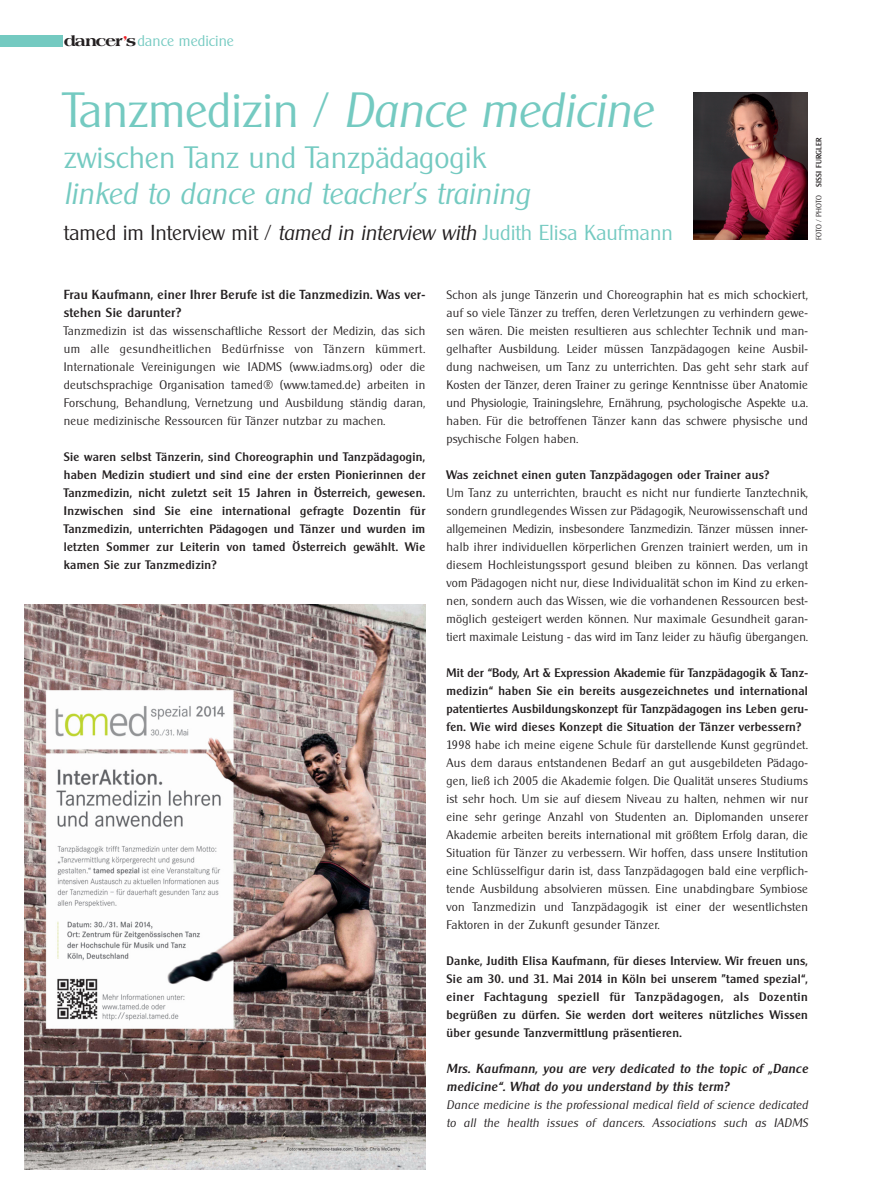
<style>
.page{position:relative;width:893px;height:1191px;background:#fff}
.page>*{position:absolute;margin:0;border:0;box-sizing:border-box;transform-origin:0 0}
.t1{font:italic 300 48px "Cleargothic";letter-spacing:-.01em;color:#74cac1}
.t2{font:italic 300 30px "Cleargothic";color:#74cac1}
.t3{font:300 30px "Cleargothic";color:#74cac1}
.t4{font:300 21px "Cleargothic";letter-spacing:-.005em;color:#231f20}
.t5{font:300 15px "Cleargothic";color:#74cac1}
.t6{font:italic 500 12.75px/18px "Cleargothic";letter-spacing:.025em;color:#231f20}
.t7{font:500 12.75px/18px "Cleargothic";letter-spacing:.025em;color:#231f20}
.t8{font:300 12px/18px "Cleargothic";letter-spacing:.025em;color:#231f20;text-align:justify}
.t9{font:500 12px/18px "Cleargothic";letter-spacing:.025em;color:#231f20;text-align:justify}
.t10{font:italic 300 12px/18px "Cleargothic";letter-spacing:.025em;color:#231f20}
.t11{font:500 7.5px "Cleargothic";letter-spacing:.025em;color:#231f20}
.s1{font-family:"Americana";font-weight:800;color:#231f20}
.s2{font-family:"Americana";font-weight:800;color:#ee1d23}
.s3{font-style:normal}
.s4{font-style:italic}
.s5{color:#74cac1}
.s6{font-weight:300}
</style>
<div class="page">
<div style="left:0;top:35px;width:63px;height:11px;background:#74cac1"></div>
<img style="left:24px;top:604px;width:401px;height:565px">
<img style="left:693px;top:92px;width:115px;height:148px">
<p class="t5" style="left:64px;top:32px;width:172px"><span class="s1">dancer</span><span class="s2">’</span><span class="s1">s</span>dance medicine</p>
<h1 class="t1" style="left:64px;top:82px;width:591px"><span class="s3">Tanzmedizin /</span> Dance medicine</h1>
<h2 class="t3" style="left:64px;top:140px;width:424px">zwischen Tanz und Tanzpädagogik</h2>
<h2 class="t2" style="left:64px;top:176px;width:468px">linked to dance and teacher’s training</h2>
<h3 class="t4" style="left:64px;top:220px;width:611px">tamed im Interview mit / <span class="s4">tamed in interview with</span> <span class="s5">Judith Elisa Kaufmann</span></h3>
<p class="t11" style="left:815px;top:240px;width:104px;rotate:-90deg"><span class="s6">FOTO / PHOTO</span> SISSI FURGLER</p>
<p class="t7" style="left:64px;top:285px;width:363px">Frau Kaufmann, einer Ihrer Berufe ist die Tanzmedizin. Was ver&shy;stehen Sie darunter?</p>
<p class="t8" style="left:64px;top:321px;width:363px">Tanzmedizin ist das wissenschaftliche Ressort der Medizin, das sich um alle gesundheitlichen Bedürfnisse von Tänzern kümmert.<br>Internationale Vereinigungen wie IADMS (www.iadms.org) oder die deutschsprachige Organisation tamed® (www.tamed.de) arbeiten in Forschung, Behandlung, Vernetzung und Ausbildung ständig daran, neue medizinische Ressourcen für Tänzer nutzbar zu machen.</p>
<p class="t9" style="left:64px;top:447px;width:363px">Sie waren selbst Tänzerin, sind Choreographin und Tanzpädagogin, haben Medizin studiert und sind eine der ersten Pionierinnen der Tanzmedizin, nicht zuletzt seit 15 Jahren in Österreich, gewesen.<br>Inzwischen sind Sie eine international gefragte Dozentin für Tanzmedizin, unterrichten Pädagogen und Tänzer und wurden im letzten Sommer zur Leiterin von tamed Österreich gewählt. Wie kamen Sie zur Tanzmedizin?</p>
<p class="t8" style="left:446px;top:285px;width:363px">Schon als junge Tänzerin und Choreographin hat es mich schockiert, auf so viele Tänzer zu treffen, deren Verletzungen zu verhindern gewe&shy;sen wären. Die meisten resultieren aus schlechter Technik und man&shy;gelhafter Ausbildung. Leider müssen Tanzpädagogen keine Ausbil&shy;dung nachweisen, um Tanz zu unterrichten. Das geht sehr stark auf Kosten der Tänzer, deren Trainer zu geringe Kenntnisse über Anatomie und Physiologie, Trainingslehre, Ernährung, psychologische Aspekte u.a. haben. Für die betroffenen Tänzer kann das schwere physische und psychische Folgen haben.</p>
<p class="t9" style="left:446px;top:465px;width:324px">Was zeichnet einen guten Tanzpädagogen oder Trainer aus?</p>
<p class="t8" style="left:446px;top:483px;width:363px">Um Tanz zu unterrichten, braucht es nicht nur fundierte Tanztechnik, sondern grundlegendes Wissen zur Pädagogik, Neurowissenschaft und allgemeinen Medizin, insbesondere Tanzmedizin. Tänzer müssen inner&shy;halb ihrer individuellen körperlichen Grenzen trainiert werden, um in diesem Hochleistungssport gesund bleiben zu können. Das verlangt vom Pädagogen nicht nur, diese Individualität schon im Kind zu erken&shy;nen, sondern auch das Wissen, wie die vorhandenen Ressourcen best&shy;möglich gesteigert werden können. Nur maximale Gesundheit garan&shy;tiert maximale Leistung - das wird im Tanz leider zu häufig übergangen.</p>
<p class="t9" style="left:446px;top:663px;width:363px">Mit der “Body, Art &amp; Expression Akademie für Tanzpädagogik &amp; Tanz&shy;medizin“ haben Sie ein bereits ausgezeichnetes und international patentiertes Ausbildungskonzept für Tanzpädagogen ins Leben geru&shy;fen. Wie wird dieses Konzept die Situation der Tänzer verbessern?</p>
<p class="t8" style="left:446px;top:735px;width:363px">1998 habe ich meine eigene Schule für darstellende Kunst gegründet.<br>Aus dem daraus entstandenen Bedarf an gut ausgebildeten Pädago&shy;gen, ließ ich 2005 die Akademie folgen. Die Qualität unseres Studiums ist sehr hoch. Um sie auf diesem Niveau zu halten, nehmen wir nur eine sehr geringe Anzahl von Studenten an. Diplomanden unserer Akademie arbeiten bereits international mit größtem Erfolg daran, die Situation für Tänzer zu verbessern. Wir hoffen, dass unsere Institution eine Schlüsselfigur darin ist, dass Tanzpädagogen bald eine verpflich&shy;tende Ausbildung absolvieren müssen. Eine unabdingbare Symbiose von Tanzmedizin und Tanzpädagogik ist einer der wesentlichsten Faktoren in der Zukunft gesunder Tänzer.</p>
<p class="t9" style="left:446px;top:951px;width:363px">Danke, Judith Elisa Kaufmann, für dieses Interview. Wir freuen uns, Sie am 30. und 31. Mai 2014 in Köln bei unserem ”tamed spezial“, einer Fachtagung speziell für Tanzpädagogen, als Dozentin begrüßen zu dürfen. Sie werden dort weiteres nützliches Wissen über gesunde Tanzvermittlung präsentieren.</p>
<p class="t6" style="left:446px;top:1059px;width:363px">Mrs. Kaufmann, you are very dedicated to the topic of „Dance medicine“. What do you understand by this term?</p>
<p class="t10" style="left:446px;top:1095px;width:363px">Dance medicine is the professional medical field of science dedicated to all the health issues of dancers. Associations such as IADMS</p>
</div>
